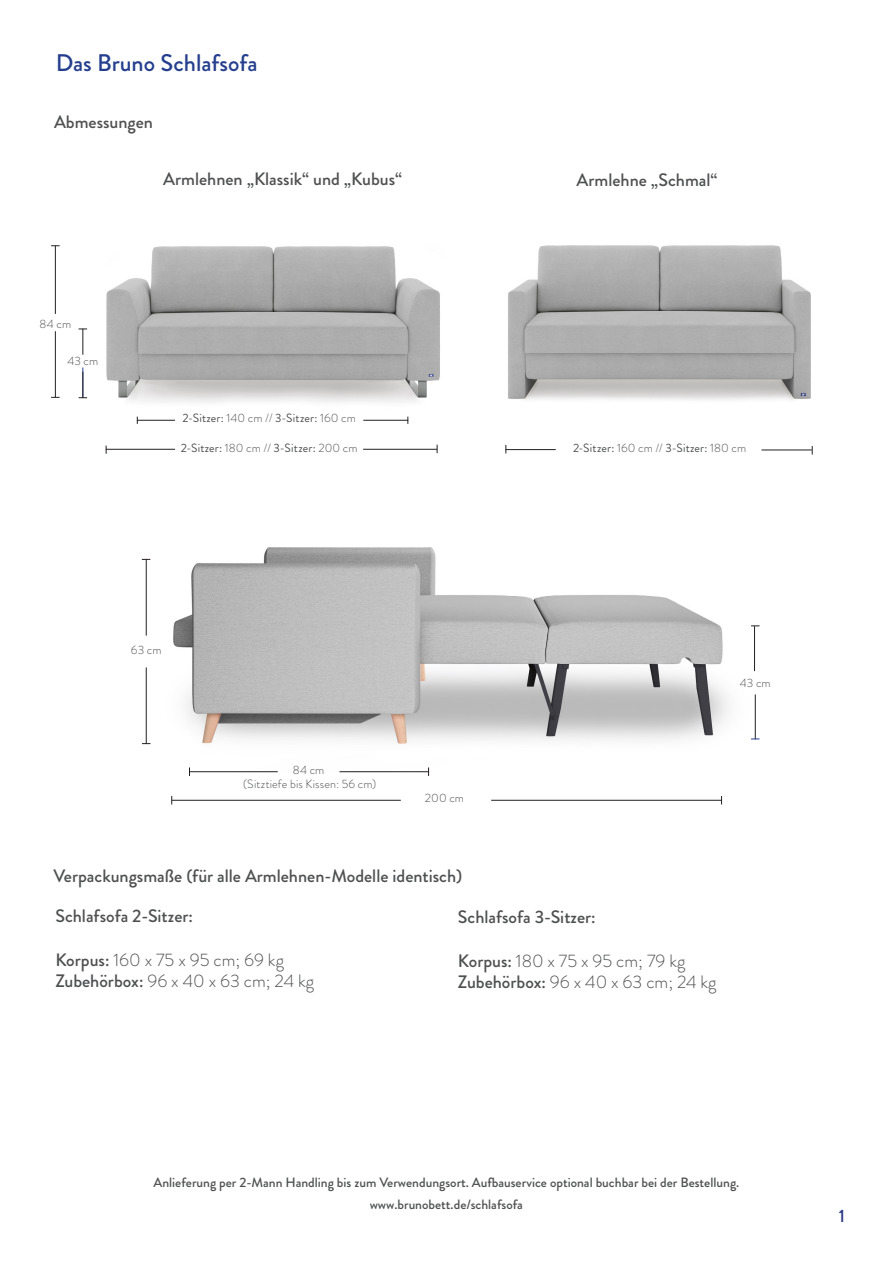
<style>
.page{position:relative;width:893px;height:1263px;background:#fff}
.page>*{position:absolute;margin:0;border:0;box-sizing:border-box;transform-origin:0 0}
.t1{font:500 24px "Brandon Grotesque";color:#253f8e}
.t2{font:500 18px "Brandon Grotesque";color:#4e4f50}
.t3{font:300 18px/21.6px "Brandon Grotesque";color:#4e4f50}
.t4{font:500 18px "Brandon Grotesque";color:#283583}
.t5{font:500 13.5px/22px "Brandon Grotesque";color:#4e4f50;text-align:center}
.t6{font:12px "Brandon Grotesque";letter-spacing:.015em;color:#4e4f50}
.t7{font:300 12px "Brandon Grotesque";letter-spacing:.01em;color:#4e4f50}
.s1{font-weight:300}
.s2{font-weight:500}
</style>
<div class="page">
<img style="left:87px;top:246px;width:353px;height:157px">
<hr style="left:137px;top:420px;width:38px;height:1px;background:#231f20">
<hr style="left:55px;top:331px;width:1px;height:66px;background:#231f20">
<hr style="left:363px;top:420px;width:45px;height:1px;background:#231f20">
<hr style="left:82px;top:367px;width:1px;height:31px;background:#253f8e">
<hr style="left:106px;top:449px;width:69px;height:1px;background:#231f20">
<hr style="left:363px;top:449px;width:74px;height:1px;background:#231f20">
<svg style="left:79px;top:372px;width:8px;height:26px"></svg>
<svg style="left:79px;top:329px;width:8px;height:26px"></svg>
<hr style="left:55px;top:246px;width:1px;height:68px;background:#231f20">
<img style="left:508px;top:245px;width:303px;height:155px">
<hr style="left:505px;top:449px;width:51px;height:1px;background:#231f20">
<hr style="left:761px;top:450px;width:51px;height:1px;background:#231f20">
<img style="left:173px;top:547px;width:556px;height:229px">
<hr style="left:755px;top:694px;width:1px;height:45px;background:#231f20">
<hr style="left:189px;top:771px;width:89px;height:1px;background:#231f20">
<hr style="left:339px;top:771px;width:90px;height:1px;background:#231f20">
<hr style="left:754px;top:626px;width:1px;height:45px;background:#231f20">
<hr style="left:146px;top:667px;width:1px;height:77px;background:#231f20">
<hr style="left:146px;top:559px;width:1px;height:77px;background:#231f20">
<hr style="left:491px;top:800px;width:231px;height:1px;background:#231f20">
<hr style="left:172px;top:800px;width:229px;height:1px;background:#231f20">
<h1 class="t1" style="left:56px;top:46px;width:204px">Das Bruno Schlafsofa</h1>
<p class="t2" style="left:54px;top:110px;width:101px">Abmessungen</p>
<p class="t2" style="left:163px;top:167px;width:240px">Armlehnen „Klassik“ und „Kubus“</p>
<p class="t2" style="left:577px;top:168px;width:142px">Armlehne „Schmal“</p>
<p class="t7" style="left:40px;top:316px;width:33px">84 cm</p>
<p class="t7" style="left:67px;top:353px;width:32px">43 cm</p>
<p class="t6" style="left:183px;top:410px;width:175px">2-Sitzer: <span class="s1">140 cm //</span> 3-Sitzer: <span class="s1">160 cm</span></p>
<p class="t6" style="left:181px;top:439px;width:178px">2-Sitzer: <span class="s1">180 cm //</span> 3-Sitzer: <span class="s1">200 cm</span></p>
<p class="t6" style="left:573px;top:440px;width:175px">2-Sitzer: <span class="s1">160 cm //</span> 3-Sitzer: <span class="s1">180 cm</span></p>
<p class="t7" style="left:131px;top:641px;width:32px">63 cm</p>
<p class="t7" style="left:740px;top:675px;width:32px">43 cm</p>
<p class="t7" style="left:293px;top:761px;width:33px">84 cm</p>
<p class="t7" style="left:243px;top:775px;width:135px">(Sitztiefe bis Kissen: 56 cm)</p>
<p class="t7" style="left:425px;top:790px;width:41px">200 cm</p>
<p class="t2" style="left:53px;top:863px;width:410px">Verpackungsmaße (für alle Armlehnen-Modelle identisch)</p>
<p class="t2" style="left:55px;top:904px;width:139px">Schlafsofa 2-Sitzer:</p>
<p class="t3" style="left:55px;top:949px;width:260px"><span class="s2">Korpus:</span> 160 x 75 x 95 cm; 69 kg<br><span class="s2">Zubehörbox:</span> 96 x 40 x 63 cm; 24 kg</p>
<p class="t2" style="left:458px;top:905px;width:139px">Schlafsofa 3-Sitzer:</p>
<p class="t3" style="left:458px;top:950px;width:260px"><span class="s2">Korpus:</span> 180 x 75 x 95 cm; 79 kg<br><span class="s2">Zubehörbox:</span> 96 x 40 x 63 cm; 24 kg</p>
<p class="t5" style="left:153px;top:1172px;width:587px">Anlieferung per 2-Mann Handling bis zum Verwendungsort. Aufbauservice optional buchbar bei der Bestellung. www.brunobett.de/schlafsofa</p>
<p class="t4" style="left:839px;top:1203px;width:8px">1</p>
</div>
